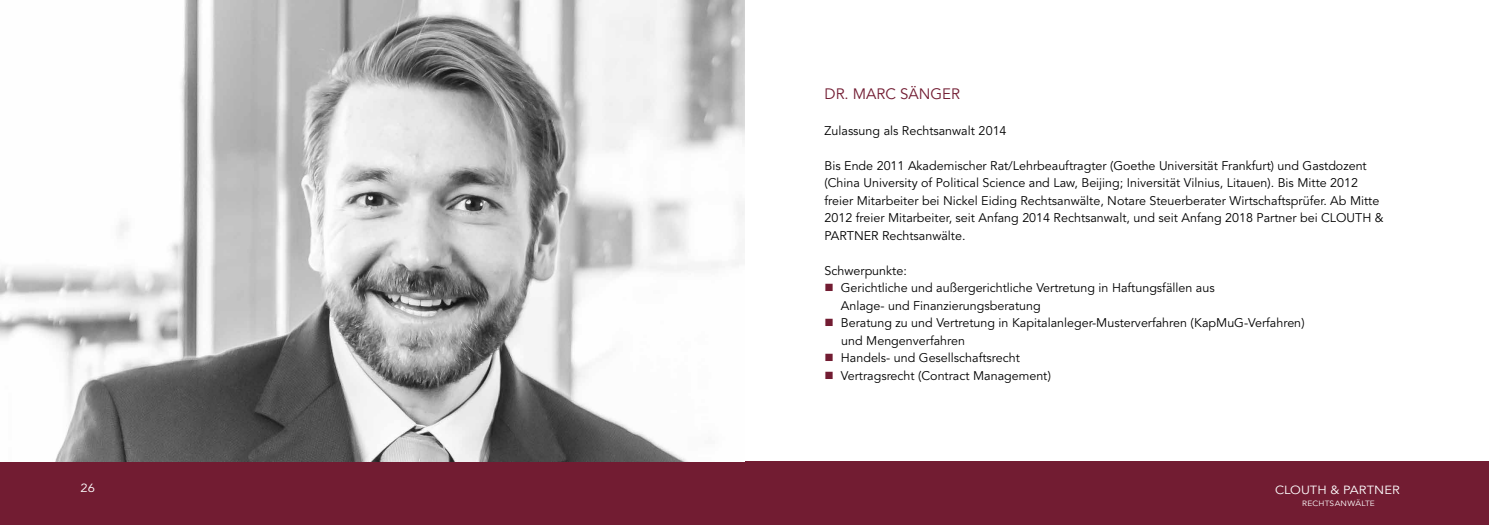
<style>
.page{position:relative;width:1489px;height:525px;background:#fff}
.page>*{position:absolute;margin:0;border:0;box-sizing:border-box;transform-origin:0 0}
.t1{font:15px "Avenir LT Std";color:#721c32}
.t2{font:12.5px/17.5px "Avenir LT Std";color:#000}
.t3{font:11.75px "Avenir LT Std";color:#fff;scale:1.1 1}
.t4{font:7.5px "Avenir LT Std";letter-spacing:.02em;color:#fff;scale:1.1 1}
.s1{color:#721c32}
</style>
<div class="page">
<div style="left:744px;top:461px;width:744px;height:63px;background:#721c32"></div>
<div style="left:0;top:461px;width:744px;height:63px;background:#721c32"></div>
<img style="left:0;top:0;width:744px;height:461px">
<p class="t3" style="left:81px;top:481px;width:15px">26</p>
<p class="t1" style="left:824px;top:86px;width:137px">DR. MARC SÄNGER</p>
<p class="t2" style="left:824px;top:122px;width:183px">Zulassung als Rechtsanwalt 2014</p>
<p class="t2" style="left:824px;top:157px;width:560px">Bis Ende 2011 Akademischer Rat/Lehrbeauftragter (Goethe Universität Frankfurt) und Gastdozent (China University of Political Science and Law, Beijing; Iniversität Vilnius, Litauen). Bis Mitte 2012 freier Mitarbeiter bei Nickel Eiding Rechtsanwälte, Notare Steuerberater Wirtschaftsprüfer. Ab Mitte 2012 freier Mitarbeiter, seit Anfang 2014 Rechtsanwalt, und seit Anfang 2018 Partner bei CLOUTH &amp; PARTNER Rechtsanwälte.</p>
<p class="t2" style="left:824px;top:262px;width:84px">Schwerpunkte:</p>
<p class="t2" style="left:840px;top:279px;width:375px;text-indent:-16px"><span class="s1">■</span> Gerichtliche und außergerichtliche Vertretung in Haftungsfällen aus<br>Anlage- und Finanzierungsberatung</p>
<p class="t2" style="left:841px;top:314px;width:465px;text-indent:-17px"><span class="s1">■</span> Beratung zu und Vertretung in Kapitalanleger-Musterverfahren (KapMuG-Verfahren) und Mengenverfahren</p>
<p class="t2" style="left:824px;top:349px;width:197px"><span class="s1">■</span> Handels- und Gesellschaftsrecht</p>
<p class="t2" style="left:824px;top:367px;width:228px"><span class="s1">■</span> Vertragsrecht (Contract Management)</p>
<p class="t3" style="left:1274px;top:482px;width:115px">CLOUTH &amp; PARTNER</p>
<p class="t4" style="left:1302px;top:498px;width:67px">RECHTSANWÄLTE</p>
</div>
